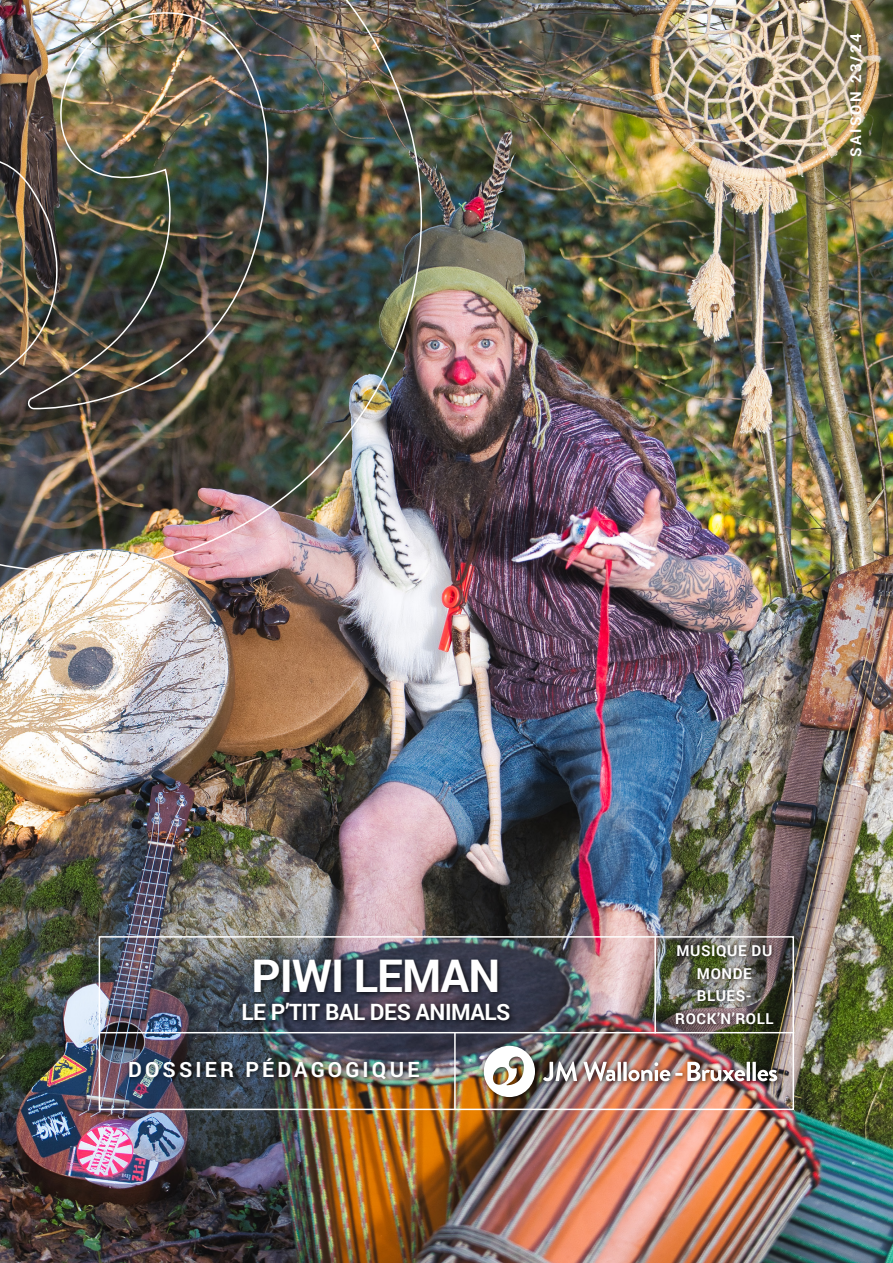
<style>
.page{position:relative;width:893px;height:1263px;background:#fff}
.page>*{position:absolute;margin:0;border:0;box-sizing:border-box;transform-origin:0 0}
.t1{font:700 45px "Roboto";letter-spacing:-.02em;color:#fff}
.t2{font:700 22.5px "Roboto";letter-spacing:-.02em;color:#fff}
.t3{font:700 21px "Roboto";letter-spacing:.15em;color:#fff}
.t4{font:700 15px/22.5px "Roboto";letter-spacing:.04em;color:#fff;text-align:center}
.t5{font:700 15px "Roboto";letter-spacing:.15em;color:#fff}
</style>
<div class="page">
<img style="left:0;top:0;width:893px;height:1263px">
<div style="left:239px;top:956px;width:277px;height:70px;background:#000;opacity:.75"></div>
<div style="left:125px;top:1054px;width:300px;height:30px;background:#000;opacity:.75"></div>
<div style="left:672px;top:941px;width:107px;height:88px;background:#000;opacity:.75"></div>
<img style="left:0;top:0;width:423px;height:573px">
<div style="left:99px;top:936px;width:695px;height:174px;border:2px solid #fff"></div>
<hr style="left:99px;top:1032px;width:695px;height:1px;background:#fff">
<hr style="left:454px;top:1033px;width:2px;height:77px;background:#fff">
<hr style="left:654px;top:936px;width:2px;height:97px;background:#fff">
<div style="left:480px;top:1042px;width:303px;height:61px;background:#000;opacity:.75"></div>
<svg style="left:543px;top:1061px;width:34px;height:20px"></svg>
<svg style="left:583px;top:1061px;width:32px;height:20px"></svg>
<svg style="left:617px;top:1062px;width:4px;height:19px"></svg>
<svg style="left:623px;top:1062px;width:4px;height:19px"></svg>
<img style="left:628px;top:1062px;width:117px;height:19px">
<hr style="left:747px;top:1062px;width:3px;height:19px;background:#fff">
<svg style="left:752px;top:1062px;width:4px;height:19px"></svg>
<svg style="left:757px;top:1070px;width:20px;height:11px"></svg>
<img style="left:484px;top:1046px;width:51px;height:51px">
<p class="t5" style="left:845px;top:157px;width:124px;rotate:-90deg">SAISON 23/24</p>
<h1 class="t1" style="left:251px;top:944px;width:250px">PIWI LEMAN</h1>
<h2 class="t2" style="left:241px;top:996px;width:270px">LE P’TIT BAL DES ANIMALS</h2>
<h3 class="t3" style="left:128px;top:1055px;width:293px">DOSSIER PÉDAGOGIQUE</h3>
<p class="t4" style="left:675px;top:939px;width:100px">MUSIQUE DU<br>MONDE<br>BLUES-<br>ROCK’N’ROLL</p>
</div>
